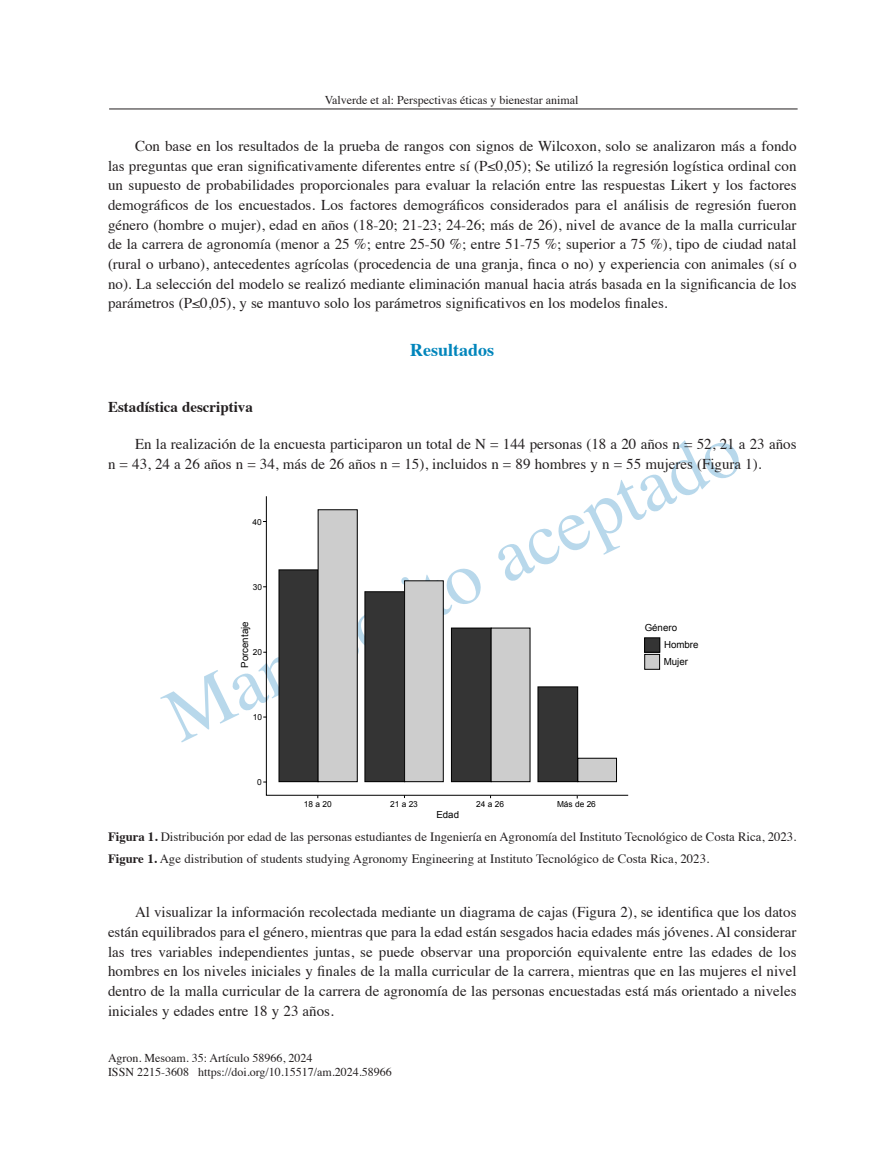
<style>
.page{position:relative;width:891px;height:1161px;background:#fff}
.page>*{position:absolute;margin:0;border:0;box-sizing:border-box;transform-origin:0 0}
.t1{font:75px "Times";color:#b8d8eb}
.Tema{font:700 18px "Times";color:#0085bb}
.Texto{font:15px/19.6px "Times";color:#231f20;text-align:justify}
.Subtema{font:700 15px "Times";color:#231f20}
.Titulo_cuadros{font:12.75px "Times";color:#231f20}
.t2{font:12px/14.4px "Times";color:#231f20}
.t3{font:9.75px/16.6px "Arial";color:#000}
.t4{font:8.4px "Arial";color:#000}
.s1{font-weight:700}
</style>
<div class="page">
<hr style="left:109px;top:109px;width:689px;height:1px;background:#231f20">
<svg style="left:266px;top:496px;width:363px;height:300px"></svg>
<div style="left:279px;top:570px;width:39px;height:212px;background:#343434"></div>
<div style="left:279px;top:570px;width:39px;height:212px;border:1px solid #000"></div>
<div style="left:365px;top:592px;width:40px;height:190px;background:#343434"></div>
<div style="left:365px;top:592px;width:40px;height:190px;border:1px solid #000"></div>
<div style="left:451px;top:628px;width:40px;height:154px;background:#343434"></div>
<div style="left:451px;top:628px;width:40px;height:154px;border:1px solid #000"></div>
<div style="left:538px;top:687px;width:40px;height:95px;background:#343434"></div>
<div style="left:538px;top:687px;width:40px;height:95px;border:1px solid #000"></div>
<div style="left:645px;top:638px;width:15px;height:14px;background:#343434"></div>
<div style="left:644px;top:638px;width:16px;height:14px;border:1px solid #000"></div>
<div style="left:318px;top:510px;width:39px;height:272px;background:#cdcdcd"></div>
<div style="left:405px;top:581px;width:38px;height:201px;background:#cdcdcd"></div>
<div style="left:404px;top:581px;width:39px;height:201px;border:1px solid #000"></div>
<div style="left:491px;top:628px;width:39px;height:154px;background:#cdcdcd"></div>
<div style="left:578px;top:758px;width:39px;height:24px;background:#cdcdcd"></div>
<div style="left:578px;top:758px;width:39px;height:24px;border:1px solid #000"></div>
<div style="left:645px;top:654px;width:15px;height:15px;background:#cdcdcd"></div>
<div style="left:645px;top:654px;width:15px;height:15px;border:1px solid #000"></div>
<p class="t2" style="left:325px;top:91px;width:255px">Valverde et al: Perspectivas éticas y bienestar animal</p>
<p class="Texto" style="left:108px;top:135px;width:690px;text-indent:27px">Con base en los resultados de la prueba de rangos con signos de Wilcoxon, solo se analizaron más a fondo las preguntas que eran significativamente diferentes entre sí (P≤0,05); Se utilizó la regresión logística ordinal con un supuesto de probabilidades proporcionales para evaluar la relación entre las respuestas Likert y los factores demográficos de los encuestados. Los factores demográficos considerados para el análisis de regresión fueron género (hombre o mujer), edad en años (18-20; 21-23; 24-26; más de 26), nivel de avance de la malla curricular de la carrera de agronomía (menor a 25 %; entre 25-50 %; entre 51-75 %; superior a 75 %), tipo de ciudad natal (rural o urbano), antecedentes agrícolas (procedencia de una granja, finca o no) y experiencia con animales (sí o no). La selección del modelo se realizó mediante eliminación manual hacia atrás basada en la significancia de los parámetros (P≤0,05), y se mantuvo solo los parámetros significativos en los modelos finales.</p>
<p class="Tema" style="left:410px;top:333px;width:86px">Resultados</p>
<p class="Subtema" style="left:108px;top:392px;width:146px">Estadística descriptiva</p>
<p class="Texto" style="left:108px;top:433px;width:690px;text-indent:27px">En la realización de la encuesta participaron un total de N = 144 personas (18 a 20 años n = 52, 21 a 23 años n = 43, 24 a 26 años n = 34, más de 26 años n = 15), incluidos n = 89 hombres y n = 55 mujeres (Figura 1).</p>
<h1 class="t1" style="left:139px;top:657px;width:630px;rotate:-26deg">Manuscrito aceptado</h1>
<p class="t4" style="left:253px;top:517px;width:11px">40</p>
<p class="t4" style="left:253px;top:582px;width:11px">30</p>
<p class="t3" style="left:236px;top:668px;width:48px;rotate:-90deg">Porcentaje</p>
<p class="t3" style="left:664px;top:620px;width:36px;text-indent:-19px">Género<br>Hombre<br>Mujer</p>
<p class="t4" style="left:253px;top:647px;width:11px">20</p>
<p class="t4" style="left:253px;top:712px;width:11px">10</p>
<p class="t4" style="left:257px;top:777px;width:6px">0</p>
<p class="t4" style="left:304px;top:799px;width:29px">18 a 20</p>
<p class="t4" style="left:390px;top:799px;width:29px">21 a 23</p>
<p class="t4" style="left:476px;top:799px;width:29px">24 a 26</p>
<p class="t4" style="left:557px;top:798px;width:40px">Más de 26</p>
<p class="t3" style="left:436px;top:807px;width:24px">Edad</p>
<p class="Titulo_cuadros" style="left:108px;top:825px;width:690px"><span class="s1">Figura 1.</span> Distribución por edad de las personas estudiantes de Ingeniería en Agronomía del Instituto Tecnológico de Costa Rica, 2023.</p>
<p class="Titulo_cuadros" style="left:108px;top:847px;width:603px"><span class="s1">Figure 1.</span> Age distribution of students studying Agronomy Engineering at Instituto Tecnológico de Costa Rica, 2023.</p>
<p class="Texto" style="left:108px;top:901px;width:690px;text-indent:27px">Al visualizar la información recolectada mediante un diagrama de cajas (Figura 2), se identifica que los datos están equilibrados para el género, mientras que para la edad están sesgados hacia edades más jóvenes. Al considerar las tres variables independientes juntas, se puede observar una proporción equivalente entre las edades de los hombres en los niveles iniciales y finales de la malla curricular de la carrera, mientras que en las mujeres el nivel dentro de la malla curricular de la carrera de agronomía de las personas encuestadas está más orientado a niveles iniciales y edades entre 18 y 23 años.</p>
<p class="t2" style="left:108px;top:1050px;width:285px">Agron. Mesoam. 35: Artículo 58966, 2024<br>ISSN 2215-3608 https://doi.org/10.15517/am.2024.58966</p>
</div>
